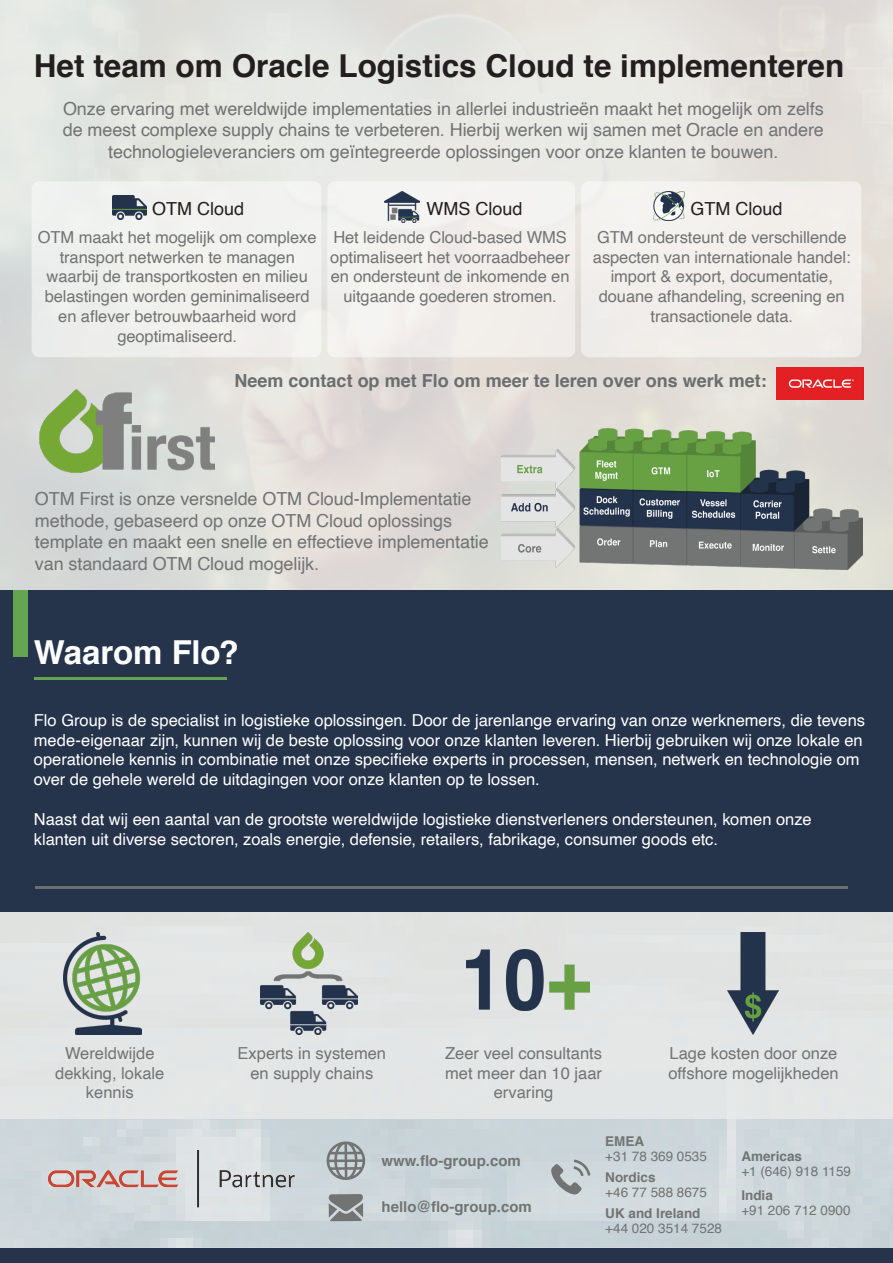
<style>
.page{position:relative;width:893px;height:1263px;background:#fff}
.page>*{position:absolute;margin:0;border:0;box-sizing:border-box;transform-origin:0 0}
.t1{font:700 33px "Helvetica";letter-spacing:-.005em;color:#fff}
.t2{font:700 31.5px "Helvetica";color:#231f20}
.t3{font:18px/21.6px "Helvetica";letter-spacing:-.005em;color:#727474}
.t4{font:700 18px "Helvetica";color:#6a6e6f}
.t5{font:18px "Helvetica";color:#231f20}
.t6{font:16.5px/19.8px "Helvetica";letter-spacing:-.005em;color:#727474;text-align:center}
.t7{font:16.5px/19.8px "Helvetica";color:#fff}
.t8{font:700 15px "Helvetica";color:#727474}
.t9{font:13.5px "Helvetica";color:#727474}
.t10{font:700 13.5px "Helvetica";color:#727474}
</style>
<div class="page">
<div style="left:0;top:0;width:893px;height:591px;background:linear-gradient(to right,#dfe1df,#e6e1db)"></div>
<div style="left:0;top:591px;width:893px;height:321px;background:#25334b"></div>
<div style="left:0;top:1119px;width:893px;height:144px;background:#ccd7da"></div>
<div style="left:0;top:1248px;width:893px;height:15px;background:#25334b"></div>
<div style="left:0;top:912px;width:893px;height:207px;background:#e8e9e7"></div>
<img style="left:47px;top:1134px;width:248px;height:87px">
<svg style="left:329px;top:1194px;width:34px;height:27px"></svg>
<svg style="left:327px;top:1141px;width:38px;height:39px"></svg>
<svg style="left:551px;top:1159px;width:39px;height:35px"></svg>
<hr style="left:35px;top:677px;width:192px;height:2px;background:#65a450">
<hr style="left:35px;top:886px;width:812px;height:3px;background:#6a6e6f">
<div style="left:14px;top:591px;width:14px;height:66px;background:#65a450"></div>
<img style="left:64px;top:932px;width:78px;height:102px">
<img style="left:261px;top:932px;width:96px;height:102px">
<img style="left:727px;top:932px;width:52px;height:102px">
<img style="left:466px;top:950px;width:124px;height:60px">
<img style="left:40px;top:390px;width:174px;height:88px">
<img style="left:501px;top:429px;width:361px;height:141px">
<div style="left:32px;top:181px;width:289px;height:176px;background:#f0f1ee;border-radius:8px"></div>
<div style="left:327px;top:181px;width:248px;height:176px;background:#f2f0ed;border-radius:8px"></div>
<div style="left:581px;top:181px;width:280px;height:176px;background:#f1eeeb;border-radius:8px"></div>
<img style="left:777px;top:367px;width:87px;height:32px">
<img style="left:385px;top:191px;width:34px;height:31px">
<img style="left:113px;top:196px;width:34px;height:23px">
<img style="left:653px;top:191px;width:31px;height:30px">
<p class="t2" style="left:34px;top:40px;width:812px">Het team om Oracle Logistics Cloud te implementeren</p>
<p class="t3" style="left:63px;top:98px;width:763px;text-align:center">Onze ervaring met wereldwijde implementaties in allerlei industrieën maakt het mogelijk om zelfs de meest complexe supply chains te verbeteren. Hierbij werken wij samen met Oracle en andere technologieleveranciers om geïntegreerde oplossingen voor onze klanten te bouwen.</p>
<p class="t5" style="left:152px;top:194px;width:94px">OTM Cloud</p>
<p class="t5" style="left:426px;top:194px;width:98px">WMS Cloud</p>
<p class="t5" style="left:690px;top:194px;width:94px">GTM Cloud</p>
<p class="t6" style="left:38px;top:228px;width:280px">OTM maakt het mogelijk om complexe transport netwerken te managen waarbij de transportkosten en milieu belastingen worden geminimaliseerd en aflever betrouwbaarheid word geoptimaliseerd.</p>
<p class="t6" style="left:330px;top:228px;width:241px">Het leidende Cloud-based WMS optimaliseert het voorraadbeheer en ondersteunt de inkomende en uitgaande goederen stromen.</p>
<p class="t6" style="left:593px;top:228px;width:259px;text-align:left">GTM ondersteunt de verschillende aspecten van internationale handel:</p>
<p class="t6" style="left:599px;top:267px;width:248px">import &amp; export, documentatie, douane afhandeling, screening en transactionele data.</p>
<p class="t4" style="left:235px;top:366px;width:534px">Neem contact op met Flo om meer te leren over ons werk met:</p>
<p class="t3" style="left:35px;top:489px;width:455px">OTM First is onze versnelde OTM Cloud-Implementatie methode, gebaseerd op onze OTM Cloud oplossings template en maakt een snelle en effectieve implementatie van standaard OTM Cloud mogelijk.</p>
<p class="t1" style="left:34px;top:625px;width:207px">Waarom Flo?</p>
<p class="t7" style="left:34px;top:710px;width:833px">Flo Group is de specialist in logistieke oplossingen. Door de jarenlange ervaring van onze werknemers, die tevens mede-eigenaar zijn, kunnen wij de beste oplossing voor onze klanten leveren. Hierbij gebruiken wij onze lokale en operationele kennis in combinatie met onze specifieke experts in processen, mensen, netwerk en technologie om over de gehele wereld de uitdagingen voor onze klanten op te lossen.</p>
<p class="t7" style="left:34px;top:809px;width:779px">Naast dat wij een aantal van de grootste wereldwijde logistieke dienstverleners ondersteunen, komen onze klanten uit diverse sectoren, zoals energie, defensie, retailers, fabrikage, consumer goods etc.</p>
<p class="t6" style="left:55px;top:1044px;width:111px">Wereldwijde dekking, lokale kennis</p>
<p class="t6" style="left:238px;top:1044px;width:150px">Experts in systemen en supply chains</p>
<p class="t6" style="left:668px;top:1044px;width:172px;text-align:left">Lage kosten door onze offshore mogelijkheden</p>
<p class="t6" style="left:445px;top:1044px;width:158px">Zeer veel consultants met meer dan 10 jaar ervaring</p>
<p class="t8" style="left:381px;top:1148px;width:141px">www.flo-group.com</p>
<p class="t8" style="left:381px;top:1194px;width:152px">hello@flo-group.com</p>
<p class="t10" style="left:605px;top:1130px;width:41px">EMEA</p>
<p class="t9" style="left:605px;top:1145px;width:103px">+31 78 369 0535</p>
<p class="t10" style="left:741px;top:1145px;width:62px">Americas</p>
<p class="t9" style="left:741px;top:1161px;width:111px">+1 (646) 918 1159</p>
<p class="t10" style="left:605px;top:1166px;width:52px">Nordics</p>
<p class="t9" style="left:605px;top:1182px;width:103px">+46 77 588 8675</p>
<p class="t10" style="left:741px;top:1184px;width:33px">India</p>
<p class="t10" style="left:605px;top:1202px;width:97px">UK and Ireland</p>
<p class="t9" style="left:741px;top:1199px;width:111px">+91 206 712 0900</p>
<p class="t9" style="left:605px;top:1218px;width:118px">+44 020 3514 7528</p>
</div>
